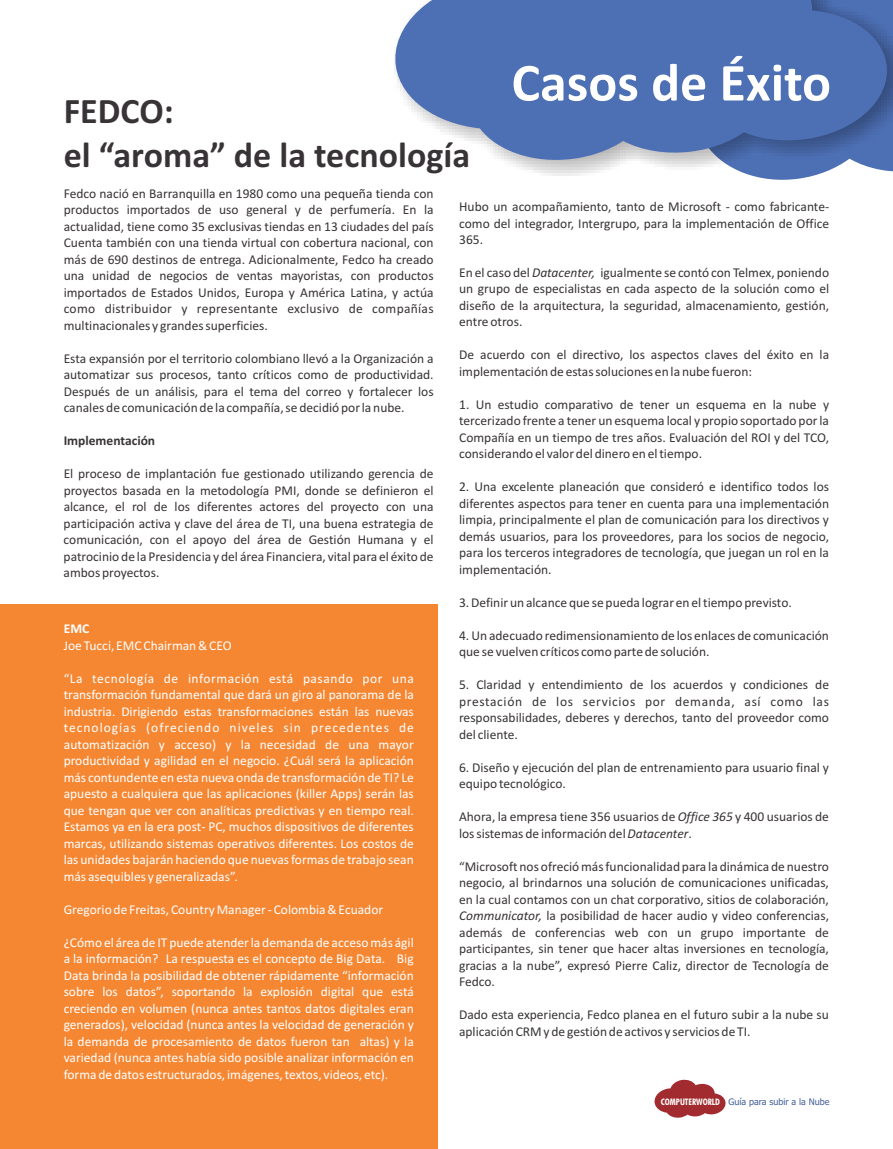
<style>
.page{position:relative;width:893px;height:1149px;background:#fff}
.page>*{position:absolute;margin:0;border:0;box-sizing:border-box;transform-origin:0 0}
.t1{font:700 54px "Calibri";color:#fff}
.t2{font:700 36px/44px "Calibri";color:#383336}
.t3{font:13.5px/16.5px "Calibri";color:#383336}
.t4{font:13.5px/16.5px "Calibri";color:#fff;text-align:justify}
.t5{font:700 13.5px "Calibri";color:#383336}
.t6{font:700 13.5px "Calibri";color:#fff}
.t7{font:9px "Tahoma";color:#456199}
.s1{font-style:italic}
.s2{font-family:"Futura BT";font-weight:700;font-stretch:condensed;color:#fff}
</style>
<div class="page">
<div style="left:394px;top:0;width:499px;height:178px;background:#383336;opacity:.39"></div>
<svg style="left:394px;top:0;width:498px;height:164px;background:#5c7bb9"></svg>
<svg style="left:654px;top:1079px;width:72px;height:38px"></svg>
<div style="left:0;top:604px;width:438px;height:544px;background:#f58733"></div>
<h2 class="t2" style="left:64px;top:92px;width:408px">FEDCO:<br>el “aroma” de la tecnología</h2>
<h1 class="t1" style="left:511px;top:60px;width:321px">Casos de Éxito</h1>
<p class="t3" style="left:64px;top:186px;width:371px">Fedco nació en Barranquilla en 1980 como una pequeña tienda con productos</p>
<p class="t3" style="left:127px;top:203px;width:308px">importados de uso general y de perfumería. En la</p>
<p class="t3" style="left:64px;top:219px;width:371px">actualidad, tiene como 35 exclusivas tiendas en 13 ciudades del país<br>Cuenta también con una tienda virtual con cobertura nacional, con</p>
<p class="t3" style="left:64px;top:252px;width:371px">más de 690 destinos de entrega. Adicionalmente, Fedco ha creado una unidad de negocios de</p>
<p class="t3" style="left:237px;top:268px;width:198px">ventas mayoristas, con productos</p>
<p class="t3" style="left:64px;top:285px;width:371px">importados de Estados Unidos, Europa y América Latina, y actúa</p>
<p class="t3" style="left:64px;top:301px;width:371px">como distribuidor y representante exclusivo de compañías multinacionalesy grandes superficies.</p>
<p class="t3" style="left:64px;top:351px;width:371px">Esta expansión por el territorio colombiano llevó a la Organización a</p>
<p class="t3" style="left:64px;top:367px;width:371px">automatizar sus procesos, tanto críticos como de productividad.<br>Después de un análisis, para el tema del correo y fortalecer los</p>
<p class="t3" style="left:64px;top:400px;width:342px">canales de comunicación de la compañía, se decidió por la nube.</p>
<p class="t5" style="left:64px;top:435px;width:93px">Implementación</p>
<p class="t3" style="left:64px;top:466px;width:371px">El proceso de implantación fue gestionado utilizando gerencia de proyectos basada en la metodología PMI, donde se definieron el</p>
<p class="t3" style="left:64px;top:499px;width:371px">alcance, el rol de los diferentes actores del proyecto con una participación activa y clave del área de TI, una buena estrategia de</p>
<p class="t3" style="left:64px;top:532px;width:371px">comunicación, con el apoyo del área de Gestión Humana y el patrocinio de la Presidencia y del área Financiera, vital para el éxito de</p>
<p class="t3" style="left:64px;top:565px;width:97px">ambos proyectos.</p>
<p class="t6" style="left:64px;top:623px;width:27px">EMC</p>
<p class="t4" style="left:64px;top:638px;width:169px">Joe Tucci, EMC Chairman &amp; CEO</p>
<p class="t4" style="left:64px;top:671px;width:352px">“La tecnología de información está pasando por una transformación fundamental que dará un giro al panorama de la industria. Dirigiendo estas transformaciones están las nuevas tecnologías (ofreciendo niveles sin precedentes de automatización y acceso) y la necesidad de una mayor productividad y agilidad en el negocio. ¿Cuál será la aplicación más contundente en esta nueva onda de transformación de TI? Le apuesto a cualquiera que las aplicaciones (killer Apps) serán las que tengan que ver con analíticas predictivas y en tiempo real.<br>Estamos ya en la era post- PC, muchos dispositivos de diferentes marcas, utilizando sistemas operativos diferentes. Los costos de las unidades bajarán haciendo que nuevas formas de trabajo sean más asequibles y generalizadas”.</p>
<p class="t4" style="left:64px;top:901px;width:321px">Gregorio de Freitas, Country Manager - Colombia &amp; Ecuador</p>
<p class="t4" style="left:64px;top:934px;width:352px">¿Cómo el área de IT puede atender la demanda de acceso más ágil a la información? La respuesta es el concepto de Big Data. Big Data brinda la posibilidad de obtener rápidamente “información sobre los datos”, soportando la explosión digital que está creciendo en volumen (nunca antes tantos datos digitales eran generados), velocidad (nunca antes la velocidad de generación y la demanda de procesamiento de datos fueron tan altas) y la variedad (nunca antes había sido posible analizar información en forma de datos estructurados, imágenes, textos, videos, etc).</p>
<p class="t3" style="left:459px;top:199px;width:371px">Hubo un acompañamiento, tanto de Microsoft - como fabricante-</p>
<p class="t3" style="left:459px;top:216px;width:371px">como del integrador, Intergrupo, para la implementación de Office</p>
<p class="t3" style="left:459px;top:232px;width:25px">365.</p>
<p class="t3" style="left:459px;top:265px;width:371px">En el caso del <span class="s1">Datacenter,</span> igualmente se contó con Telmex, poniendo</p>
<p class="t3" style="left:459px;top:282px;width:371px">un grupo de especialistas en cada aspecto de la solución como el</p>
<p class="t3" style="left:459px;top:298px;width:371px">diseño de la arquitectura, la seguridad, almacenamiento, gestión,</p>
<p class="t3" style="left:459px;top:315px;width:65px">entre otros.</p>
<p class="t3" style="left:459px;top:348px;width:371px">De acuerdo con el directivo, los aspectos claves del éxito en la</p>
<p class="t3" style="left:459px;top:364px;width:294px">implementación de estas soluciones en la nube fueron:</p>
<p class="t3" style="left:459px;top:397px;width:371px">1. Un estudio comparativo de tener un esquema en la nube y</p>
<p class="t3" style="left:459px;top:413px;width:371px">tercerizado frente a tener un esquema local y propio soportado por la<br>Compañía en un tiempo de tres años. Evaluación del ROI y del TCO,</p>
<p class="t3" style="left:459px;top:446px;width:245px">considerando el valor del dinero en el tiempo.</p>
<p class="t3" style="left:459px;top:479px;width:371px">2. Una excelente planeación que consideró e identifico todos los diferentes aspectos para tener en cuenta para una implementación</p>
<p class="t3" style="left:459px;top:512px;width:371px">limpia, principalmente el plan de comunicación para los directivos y demás usuarios, para los proveedores, para los socios de negocio,</p>
<p class="t3" style="left:459px;top:545px;width:371px">para los terceros integradores de tecnología, que juegan un rol en la implementación.</p>
<p class="t3" style="left:459px;top:595px;width:334px">3. Definir un alcance que se pueda lograr en el tiempo previsto.</p>
<p class="t3" style="left:459px;top:628px;width:371px">4. Un adecuado redimensionamiento de los enlaces de comunicación que se vuelven críticos como parte de solución.</p>
<p class="t3" style="left:459px;top:677px;width:371px;text-align:justify">5. Claridad y entendimiento de los acuerdos y condiciones de prestación de los servicios por demanda, así como las responsabilidades, deberes y derechos, tanto del proveedor como del cliente.</p>
<p class="t3" style="left:459px;top:760px;width:371px">6. Diseño y ejecución del plan de entrenamiento para usuario final y equipo tecnológico.</p>
<p class="t3" style="left:459px;top:809px;width:371px">Ahora, la empresa tiene 356 usuarios de <span class="s1">Office 365</span> y 400 usuarios de los sistemas de información del<span class="s1">Datacenter</span>.</p>
<p class="t3" style="left:459px;top:858px;width:371px;text-align:justify">“Microsoft nos ofreció más funcionalidad para la dinámica de nuestro negocio, al brindarnos una solución de comunicaciones unificadas, en la cual contamos con un chat corporativo, sitios de colaboración, <span class="s1">Communicator,</span> la posibilidad de hacer audio y video conferencias, además de conferencias web con un grupo importante de participantes, sin tener que hacer altas inversiones en tecnología, gracias a la nube”, expresó Pierre Caliz, director de Tecnología de Fedco.</p>
<p class="t3" style="left:459px;top:1007px;width:371px">Dado esta experiencia, Fedco planea en el futuro subir a la nube su aplicación CRM y de gestión de activos y servicios de TI.</p>
<p class="t7" style="left:661px;top:1097px;width:170px"><span class="s2">COMPUTERWORLD</span> Guía para subir a la Nube</p>
</div>
